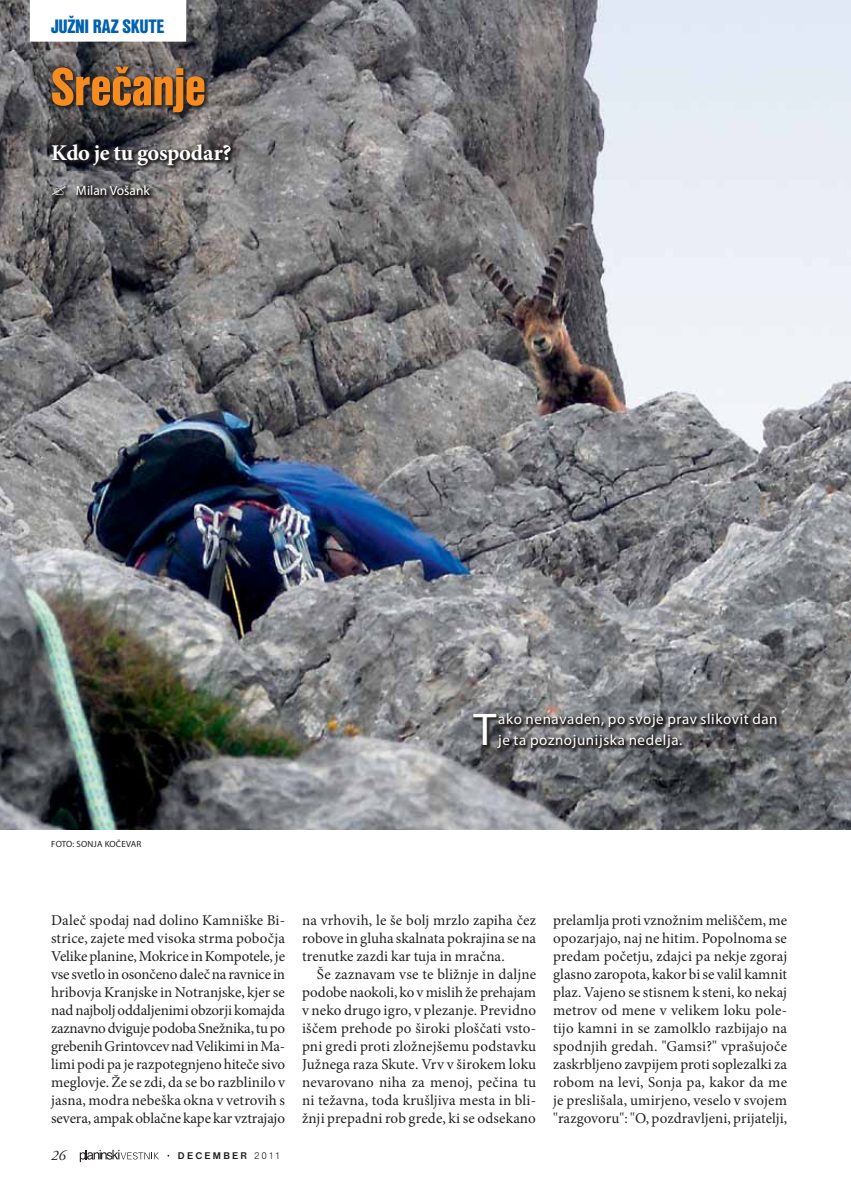
<style>
.page{position:relative;width:851px;height:1191px;background:#fff}
.page>*{position:absolute;margin:0;border:0;box-sizing:border-box;transform-origin:0 0}
.t1{font:55.5px "Nimbus San DEE Blac Cond";letter-spacing:-.01em;color:#f68b1f}
.t2{font:46.2px "Myriad Pro";color:#fff}
.t3{font:700 22.5px "Minion Pro";letter-spacing:-.015em;color:#fff}
.t4{font:20.25px "Nimbus San DEE Blac Cond";letter-spacing:-.015em;color:#0061af}
.t5{font:15px/18px "Minion Pro";letter-spacing:.005em;color:#231f20;text-align:justify}
.t6{font:15px/21px "Myriad Pro";letter-spacing:.04em;color:#fff}
.t7{font:italic 14.55px "Adobe Garamond Pro";color:#231f20}
.t8{font:13.5px "Myriad Pro";color:#fff}
.t9{font:700 10.2px "Nimbus San DEE";letter-spacing:.22em;color:#231f20}
.t10{font:9px "Myriad Pro";letter-spacing:.02em;color:#231f20}
.s1{font-family:"Nimbus San DEE Ligh";font-weight:400}
</style>
<div class="page">
<svg style="left:80px;top:1149px;width:79px;height:13px"></svg>
<img style="left:0;top:0;width:850px;height:829px">
<div style="left:50px;top:64px;width:159px;height:54px;background:#231f20;opacity:.95"></div>
<div style="left:50px;top:142px;width:186px;height:58px;background:#231f20;opacity:.95"></div>
<div style="left:471px;top:711px;width:310px;height:42px;background:#231f20;opacity:.95"></div>
<div style="left:30px;top:0;width:156px;height:42px;background:#fff"></div>
<svg style="left:52px;top:186px;width:13px;height:9px"></svg>
<h3 class="t4" style="left:51px;top:14px;width:115px">JUŽNI RAZ SKUTE</h3>
<h1 class="t1" style="left:51px;top:55px;width:156px">Srečanje</h1>
<h3 class="t3" style="left:51px;top:136px;width:182px">Kdo je tu gospodar?</h3>
<p class="t8" style="left:76px;top:182px;width:75px">Milan Vošank</p>
<p class="t10" style="left:51px;top:838px;width:92px">FOTO: SONJA KOČEVAR</p>
<h2 class="t2" style="left:473px;top:701px;width:24px">T</h2>
<p class="t6" style="left:498px;top:708px;width:281px">ako nenavaden, po svoje prav slikovit dan je ta poznojunijska nedelja.</p>
<p class="t5" style="left:51px;top:911px;width:235px">Daleč spodaj nad dolino Kamniške Bi&shy;strice, zajete med visoka strma pobočja Velike planine, Mokrice in Kompotele, je vse svetlo in osončeno daleč na ravnice in hribovja Kranjske in Notranjske, kjer se nad najbolj oddaljenimi obzorji komajda zaznavno dviguje podoba Snežnika, tu po grebenih Grintovcev nad Velikimi in Ma&shy;limi podi pa je razpotegnjeno hiteče sivo meglovje. Že se zdi, da se bo razblinilo v jasna, modra nebeška okna v vetrovih s severa, ampak oblačne kape kar vztrajajo</p>
<p class="t5" style="left:302px;top:911px;width:235px">na vrhovih, le še bolj mrzlo zapiha čez robove in gluha skalnata pokrajina se na trenutke zazdi kar tuja in mračna.</p>
<p class="t5" style="left:302px;top:965px;width:235px;text-indent:15px">Še zaznavam vse te bližnje in daljne podobe naokoli, ko v mislih že prehajam v neko drugo igro, v plezanje. Previdno iščem prehode po široki ploščati vsto&shy;pni gredi proti zložnejšemu podstavku Južnega raza Skute. Vrv v širokem loku nevarovano niha za menoj, pečina tu ni težavna, toda krušljiva mesta in bli&shy;žnji prepadni rob grede, ki se odsekano</p>
<p class="t7" style="left:51px;top:1147px;width:16px">26</p>
<p class="t9" style="left:178px;top:1150px;width:104px">DECEMBER <span class="s1">2011</span></p>
<p class="t5" style="left:553px;top:911px;width:235px">prelamlja proti vznožnim meliščem, me opozarjajo, naj ne hitim. Popolnoma se predam početju, zdajci pa nekje zgoraj glasno zaropota, kakor bi se valil kamnit plaz. Vajeno se stisnem k steni, ko nekaj metrov od mene v velikem loku pole&shy;tijo kamni in se zamolklo razbijajo na spodnjih gredah. "Gamsi?" vprašujoče zaskrbljeno zavpijem proti soplezalki za robom na levi, Sonja pa, kakor da me je preslišala, umirjeno, veselo v svojem "razgovoru": "O, pozdravljeni, prijatelji,</p>
</div>
